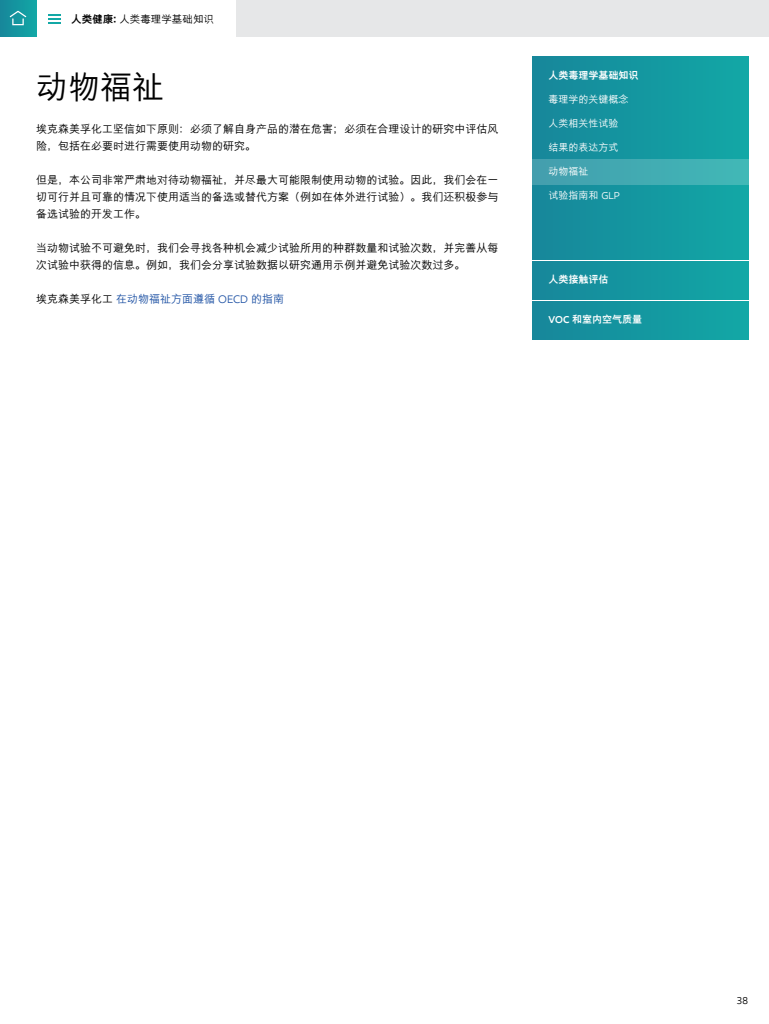
<style>
.page{position:relative;width:769px;height:1024px;background:#fff}
.page>*{position:absolute;margin:0;border:0;box-sizing:border-box;transform-origin:0 0}
.t1{font:500 32px "M Hei PRC";color:#000}
.t2{font:500 11px/17px "M Hei PRC";color:#000}
.t3{font:500 11px "M Hei PRC";color:#2154a5}
.t4{font:500 10.5px "M Hei PRC";color:#000}
.t5{font:500 10px "M Hei PRC";color:#fff}
.t6{font:800 10px "M Hei PRC";color:#fff}
.t7{font:10px "E Mprint";color:#000}
.s1{font-weight:800}
.s2{color:#000}
.s3{font-family:"E Mprint";font-weight:400}
.s4{font-family:"E Mprint";font-weight:600}
</style>
<div class="page">
<div style="left:155px;top:0;width:613px;height:36px;background:#e6e7e8"></div>
<div style="left:36px;top:0;width:199px;height:41px;background:#fff"></div>
<svg style="left:48px;top:14px;width:12px;height:10px"></svg>
<div style="left:532px;top:56px;width:216px;height:203px;background:linear-gradient(to right,#17869a,#12a7a6)"></div>
<div style="left:532px;top:261px;width:216px;height:38px;background:linear-gradient(to right,#17869a,#12a7a6)"></div>
<div style="left:532px;top:301px;width:216px;height:38px;background:linear-gradient(to right,#17869a,#12a7a6)"></div>
<div style="left:0;top:0;width:36px;height:36px;background:linear-gradient(to right,#17879a,#12a6a5)"></div>
<div style="left:12px;top:18px;width:12px;height:7px;border:1px solid #fff"></div>
<svg style="left:9px;top:10px;width:18px;height:8px"></svg>
<div style="left:532px;top:159px;width:216px;height:26px;background:linear-gradient(to right,#449dae,#40b8b7)"></div>
<p class="t4" style="left:71px;top:13px;width:144px"><span class="s1">人类健康:</span> 人类毒理学基础知识</p>
<h1 class="t1" style="left:36px;top:70px;width:129px">动物福祉</h1>
<p class="t2" style="left:36px;top:120px;width:463px">埃克森美孚化工坚信如下原则：必须了解自身产品的潜在危害；必须在合理设计的研究中评估风险，包括在必要时进行需要使用动物的研究。</p>
<p class="t2" style="left:36px;top:171px;width:463px;text-align:justify">但是，本公司非常严肃地对待动物福祉，并尽最大可能限制使用动物的试验。因此，我们会在一切可行并且可靠的情况下使用适当的备选或替代方案（例如在体外进行试验）。我们还积极参与备选试验的开发工作。</p>
<p class="t2" style="left:36px;top:239px;width:463px">当动物试验不可避免时，我们会寻找各种机会减少试验所用的种群数量和试验次数，并完善从每次试验中获得的信息。例如，我们会分享试验数据以研究通用示例并避免试验次数过多。</p>
<p class="t3" style="left:36px;top:293px;width:250px"><span class="s2">埃克森美孚化工</span> 在动物福祉方面遵循 <span class="s3">OECD</span> 的指南</p>
<p class="t6" style="left:548px;top:69px;width:94px">人类毒理学基础知识 »</p>
<p class="t5" style="left:548px;top:93px;width:81px">毒理学的关键概念</p>
<p class="t5" style="left:548px;top:117px;width:71px">人类相关性试验</p>
<p class="t5" style="left:548px;top:141px;width:71px">结果的表达方式</p>
<p class="t5" style="left:548px;top:165px;width:41px">动物福祉</p>
<p class="t5" style="left:548px;top:189px;width:73px">试验指南和 <span class="s3">GLP</span></p>
<p class="t6" style="left:548px;top:273px;width:64px">人类接触评估 »</p>
<p class="t6" style="left:548px;top:313px;width:98px"><span class="s4">VOC</span> 和室内空气质量 »</p>
<p class="t7" style="left:736px;top:994px;width:13px">38</p>
</div>
